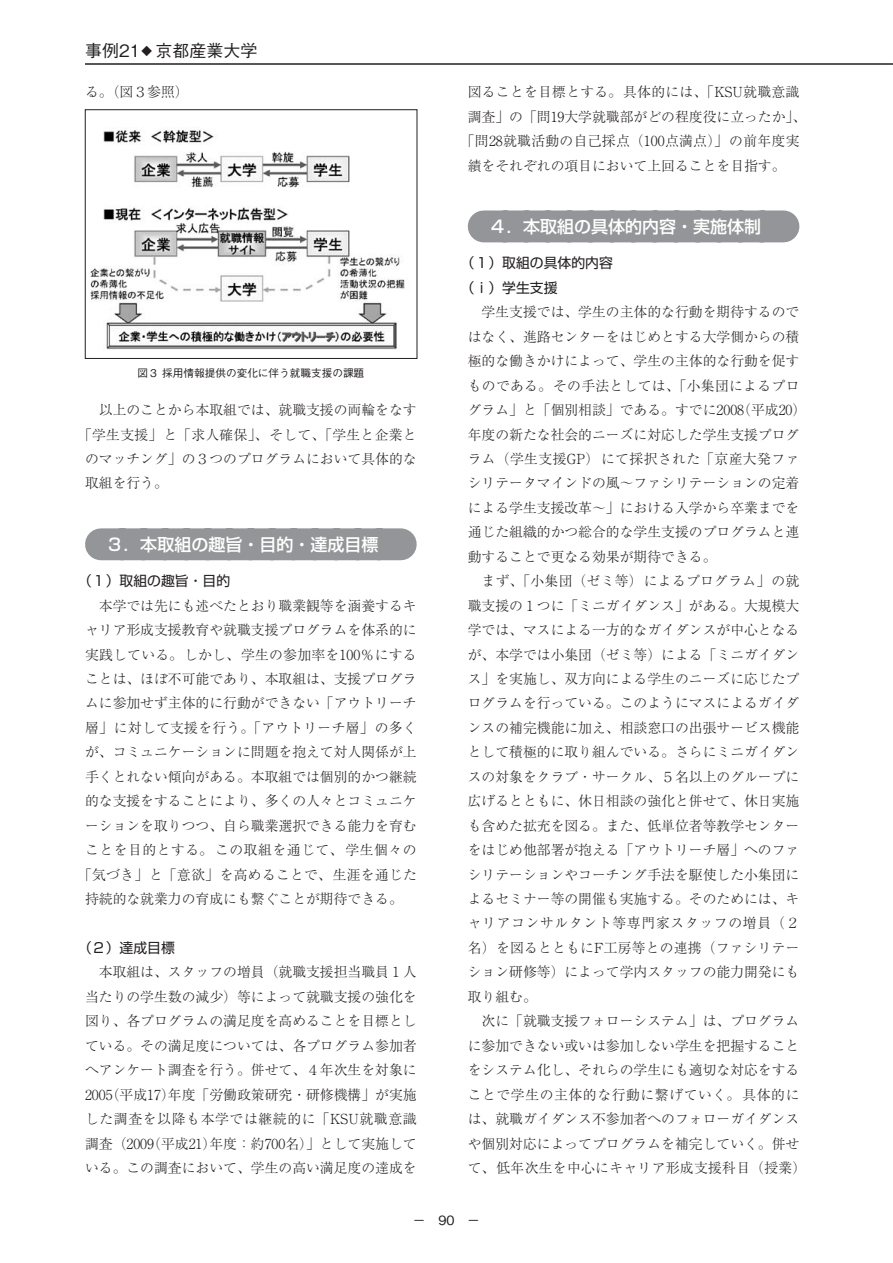
<style>
.page{position:relative;width:893px;height:1263px;background:#fff}
.page>*{position:absolute;margin:0;border:0;box-sizing:border-box;transform-origin:0 0}
.t1{font:500 16.95px "Shin Go Pro";color:#fff}
.t2{font:500 16.95px "Gothic BBB Pro";color:#231f20}
.t3{font:300 13.8px/24.5px "Ryumin Pro";color:#231f20;text-align:justify}
.t4{font:300 13.8px "Ryumin Pro";letter-spacing:.02em;color:#231f20}
.t5{font:13.8px/24.5px "Shin Go Pro";color:#231f20}
.t6{font:300 13.8px "Ryumin Pro";letter-spacing:.04em;color:#231f20}
.t7{font:500 12.75px "Gothic BBB Pro";color:#231f20}
.t8{font:500 10.65px "Gothic BBB Pro";color:#231f20}
.s1{font-size:10.65px}
</style>
<div class="page">
<hr style="left:85px;top:64px;width:808px;height:1px;background:#231f20">
<div style="left:101px;top:528px;width:300px;height:32px;background:#939598"></div>
<img style="left:90px;top:130px;width:315px;height:220px">
<div style="left:85px;top:109px;width:332px;height:250px;border:1px solid #231f20"></div>
<div style="left:484px;top:210px;width:299px;height:32px;background:#939598"></div>
<p class="t2" style="left:85px;top:38px;width:174px">事例21<span class="s1">◆</span> 京都産業大学</p>
<p class="t3" style="left:85px;top:79px;width:105px">る。（図３参照）</p>
<p class="t8" style="left:137px;top:364px;width:228px">図３ 採用情報提供の変化に伴う就職支援の課題</p>
<p class="t3" style="left:99px;top:397px;width:319px">以上のことから本取組では、就職支援の両輪をなす</p>
<p class="t4" style="left:78px;top:423px;width:340px">「学生支援」と「求人確保」、そして、「学生と企業と</p>
<p class="t3" style="left:85px;top:445px;width:333px">のマッチング」の３つのプログラムにおいて具体的な</p>
<p class="t3" style="left:85px;top:470px;width:84px">取組を行う。</p>
<p class="t1" style="left:106px;top:530px;width:274px">３．本取組の趣旨・目的・達成目標</p>
<p class="t5" style="left:78px;top:567px;width:154px">（１）取組の趣旨・目的</p>
<p class="t3" style="left:99px;top:592px;width:319px">本学では先にも述べたとおり職業観等を涵養するキ</p>
<p class="t3" style="left:85px;top:617px;width:333px">ャリア形成支援教育や就職支援プログラムを体系的に</p>
<p class="t4" style="left:85px;top:644px;width:333px">実践している。しかし、学生の参加率を100％にする</p>
<p class="t3" style="left:85px;top:665px;width:333px">ことは、ほぼ不可能であり、本取組は、支援プログラ</p>
<p class="t3" style="left:85px;top:690px;width:333px">ムに参加せず主体的に行動ができない「アウトリーチ</p>
<p class="t4" style="left:85px;top:717px;width:333px">層」に対して支援を行う。「アウトリーチ層」の多く</p>
<p class="t3" style="left:85px;top:739px;width:333px">が、コミュニケーションに問題を抱えて対人関係が上</p>
<p class="t3" style="left:85px;top:763px;width:333px">手くとれない傾向がある。本取組では個別的かつ継続</p>
<p class="t3" style="left:85px;top:788px;width:333px">的な支援をすることにより、多くの人々とコミュニケ</p>
<p class="t3" style="left:85px;top:812px;width:333px">ーションを取りつつ、自ら職業選択できる能力を育む</p>
<p class="t6" style="left:85px;top:839px;width:333px">ことを目的とする。この取組を通じて、学生個々の</p>
<p class="t3" style="left:78px;top:861px;width:340px">「気づき」と「意欲」を高めることで、生涯を通じた</p>
<p class="t3" style="left:85px;top:885px;width:319px">持続的な就業力の育成にも繋ぐことが期待できる。</p>
<p class="t5" style="left:78px;top:934px;width:98px">（２）達成目標</p>
<p class="t3" style="left:85px;top:959px;width:333px;text-indent:14px">本取組は、スタッフの増員（就職支援担当職員１人当たりの学生数の減少）等によって就職支援の強化を図り、各プログラムの満足度を高めることを目標としている。その満足度については、各プログラム参加者へアンケート調査を行う。併せて、４年次生を対象に2005（平成17）年度「労働政策研究・研修機構」が実施した調査を以降も本学では継続的に「KSU就職意識調査（2009（平成21）年度：約700名）」として実施している。この調査において、学生の高い満足度の達成を</p>
<p class="t4" style="left:468px;top:81px;width:333px">図ることを目標とする。具体的には、「KSU就職意識</p>
<p class="t3" style="left:468px;top:103px;width:340px">調査」の「問19大学就職部がどの程度役に立ったか」、</p>
<p class="t4" style="left:461px;top:130px;width:340px">「問28就職活動の自己採点（100点満点）」の前年度実</p>
<p class="t3" style="left:468px;top:152px;width:319px">績をそれぞれの項目において上回ることを目指す。</p>
<p class="t1" style="left:489px;top:213px;width:274px">４．本取組の具体的内容・実施体制</p>
<p class="t5" style="left:461px;top:249px;width:154px">（１）取組の具体的内容（ⅰ）学生支援</p>
<p class="t3" style="left:468px;top:299px;width:340px;text-align:left;text-indent:14px">学生支援では、学生の主体的な行動を期待するのではなく、進路センターをはじめとする大学側からの積極的な働きかけによって、学生の主体的な行動を促すものである。その手法としては、「小集団によるプログラム」と「個別相談」である。すでに2008（平成20）年度の新たな社会的ニーズに対応した学生支援プログラム（学生支援GP）にて採択された「京産大発ファシリテータマインドの風〜ファシリテーションの定着による学生支援改革〜」における入学から卒業までを通じた組織的かつ総合的な学生支援のプログラムと連動することで更なる効果が期待できる。</p>
<p class="t3" style="left:468px;top:568px;width:333px;text-indent:14px">まず、「小集団（ゼミ等）によるプログラム」の就職支援の１つに「ミニガイダンス」がある。大規模大学では、マスによる一方的なガイダンスが中心となるが、本学では小集団（ゼミ等）による「ミニガイダンス」を実施し、双方向による学生のニーズに応じたプログラムを行っている。このようにマスによるガイダンスの補完機能に加え、相談窓口の出張サービス機能として積極的に取り組んでいる。さらにミニガイダンスの対象をクラブ・サークル、５名以上のグループに広げるとともに、休日相談の強化と併せて、休日実施も含めた拡充を図る。また、低単位者等教学センターをはじめ他部署が抱える「アウトリーチ層」へのファシリテーションやコーチング手法を駆使した小集団によるセミナー等の開催も実施する。そのためには、キャリアコンサルタント等専門家スタッフの増員（２名）を図るとともにF工房等との連携（ファシリテーション研修等）によって学内スタッフの能力開発にも取り組む。</p>
<p class="t3" style="left:468px;top:1008px;width:340px;text-align:center">次に「就職支援フォローシステム」は、プログラム<br>に参加できない或いは参加しない学生を把握することをシステム化し、それらの学生にも適切な対応をすることで学生の主体的な行動に繋げていく。具体的には、就職ガイダンス不参加者へのフォローガイダンスや個別対応によってプログラムを補完していく。併せて、低年次生を中心にキャリア形成支援科目（授業）</p>
<p class="t7" style="left:413px;top:1210px;width:69px">－　90　－</p>
</div>
